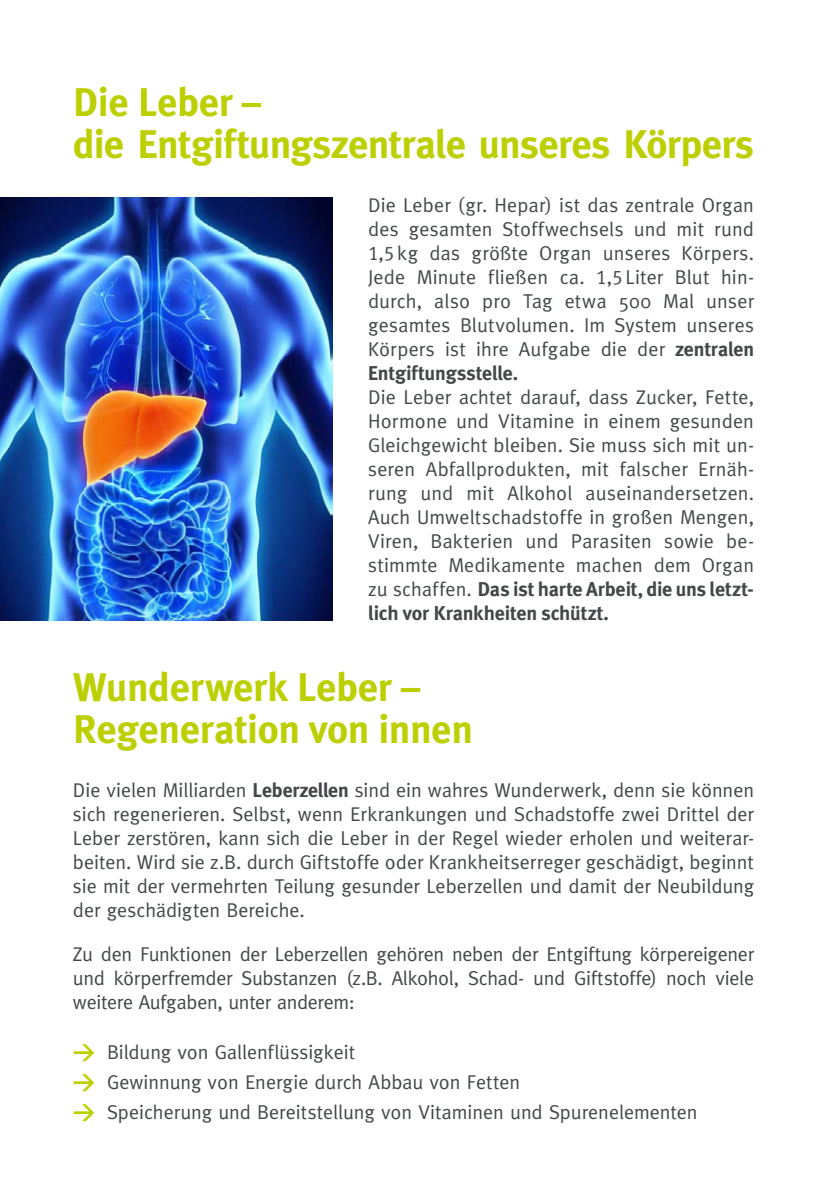
<style>
.page{position:relative;width:840px;height:1191px;background:#fff}
.page>*{position:absolute;margin:0;border:0;box-sizing:border-box;transform-origin:0 0}
.t1{font:700 40px/42px "Meta Plus";letter-spacing:-.01em;color:#bccf00}
.t2{font:20px/24px "Meta";color:#444749;text-align:justify}
.t3{font:700 20px/24px "Meta Plus";letter-spacing:-.01em;color:#444749}
.s1{font-family:"Meta Plus Normal Caps"}
.s2{font-weight:700}
.s3{font-family:"Meta";font-weight:400}
.s4{font-family:"DIN";font-weight:700;font-size:22px;color:#bccf00}
</style>
<div class="page">
<img style="left:0;top:198px;width:333px;height:422px">
<h1 class="t1" style="left:73px;top:81px;width:682px">Die Leber –<br>die Entgiftungszentrale unseres Körpers</h1>
<p class="t2" style="left:368px;top:192px;width:387px">Die Leber (gr. Hepar) ist das zentrale Organ des gesamten Stoffwechsels und mit rund <span class="s1">1,5</span>kg das größte Organ unseres Körpers.<br>Jede Minute fließen ca. <span class="s1">1,5</span>Liter Blut hin&shy;durch, also pro Tag etwa 500 Mal unser gesamtes Blutvolumen. Im System unseres Körpers ist ihre Aufgabe die der <span class="s2">zentralen Entgiftungsstelle.</span></p>
<p class="t2" style="left:368px;top:384px;width:387px">Die Leber achtet darauf, dass Zucker, Fette, Hormone und Vitamine in einem gesunden Gleichgewicht bleiben. Sie muss sich mit un&shy;seren Abfallprodukten, mit falscher Ernäh&shy;rung und mit Alkohol auseinandersetzen.<br>Auch Umweltschadstoffe in großen Mengen, Viren, Bakterien und Parasiten sowie be&shy;stimmte Medikamente machen dem Organ</p>
<p class="t3" style="left:368px;top:577px;width:387px"><span class="s3">zu schaffen.</span> Das ist harte Arbeit, die uns letzt&shy;lich vor Krankheiten schützt.</p>
<h1 class="t1" style="left:73px;top:666px;width:401px">Wunderwerk Leber –<br>Regeneration von innen</h1>
<p class="t2" style="left:73px;top:778px;width:682px">Die vielen Milliarden <span class="s2">Leberzellen</span> sind ein wahres Wunderwerk, denn sie können sich regenerieren. Selbst, wenn Erkrankungen und Schadstoffe zwei Drittel der Leber zerstören, kann sich die Leber in der Regel wieder erholen und weiterar&shy;beiten. Wird sie z.B. durch Giftstoffe oder Krankheitserreger geschädigt, beginnt sie mit der vermehrten Teilung gesunder Leberzellen und damit der Neubildung der geschädigten Bereiche.</p>
<p class="t2" style="left:73px;top:942px;width:682px">Zu den Funktionen der Leberzellen gehören neben der Entgiftung körpereigener und körperfremder Substanzen (z.B. Alkohol, Schad- und Giftstoffe) noch viele weitere Aufgaben, unter anderem:</p>
<p class="t2" style="left:73px;top:1037px;width:625px;line-height:30px;text-align:left"><span class="s4">&gt;</span> Bildung von Gallenflüssigkeit<br><span class="s4">&gt;</span> Gewinnung von Energie durch Abbau von Fetten<br><span class="s4">&gt;</span> Speicherung und Bereitstellung von Vitaminen und Spurenelementen</p>
</div>
